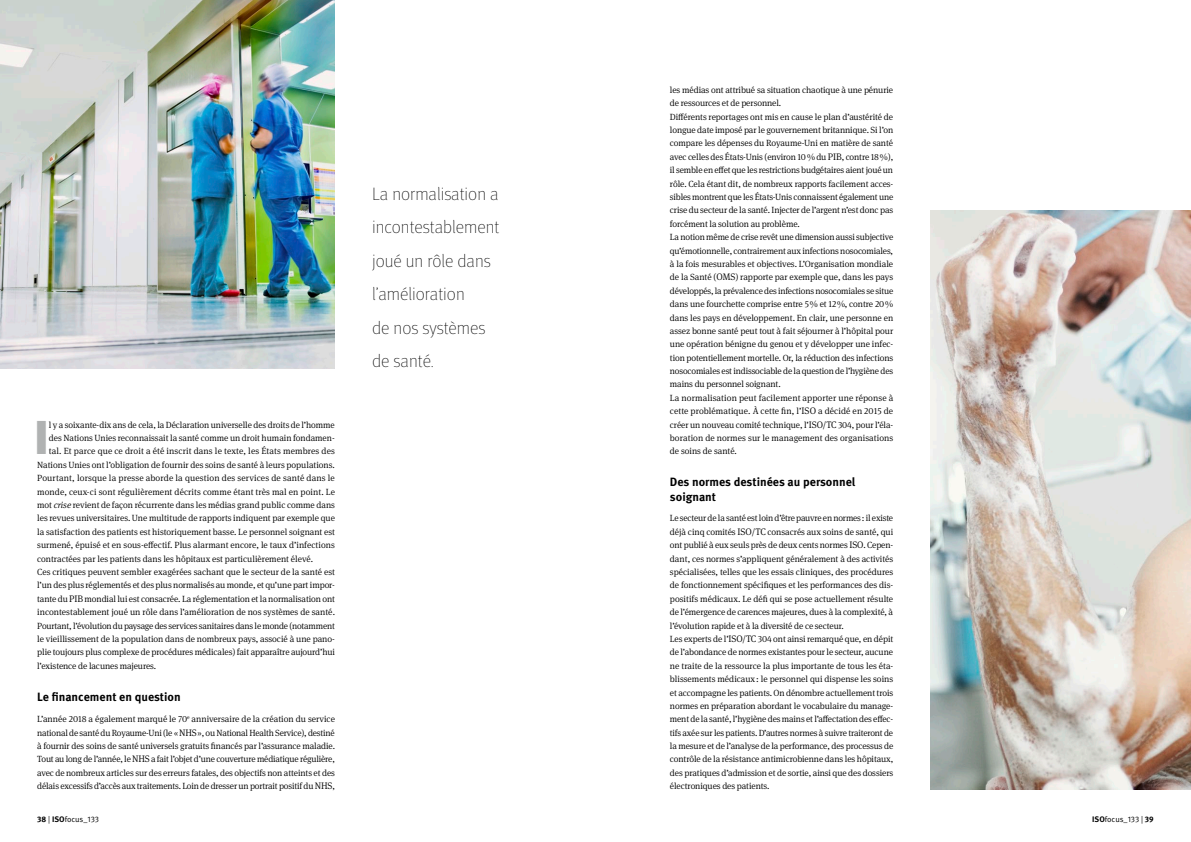
<style>
.page{position:relative;width:1191px;height:842px;background:#fff}
.page>*{position:absolute;margin:0;border:0;box-sizing:border-box;transform-origin:0 0}
.t1{font:900 47.4px "Meta Pro";color:#b0b2b2}
.t2{font:100 18px/33.5px "Meta Pro";color:#000}
.t3{font:700 12px/15px "Meta Pro";color:#000}
.t4{font:300 9px/13.4px "Meta Serif Pro";letter-spacing:-.01em;color:#000}
.t5{font:300 9px "Meta Serif Pro";letter-spacing:.01em;color:#000}
.t6{font:8px "Meta Pro Norm";letter-spacing:-.005em;color:#000}
.s1{font-style:italic}
.s2{font-size:9.5px}
.s3{font-family:"Meta Pro";font-weight:700}
</style>
<div class="page">
<img style="left:0;top:0;width:335px;height:368px">
<img style="left:930px;top:210px;width:261px;height:579px">
<h1 class="t1" style="left:34px;top:400px;width:16px">I</h1>
<p class="t4" style="left:49px;top:417px;width:287px">l y a soixante-dix ans de cela, la Déclaration universelle des droits de l’homme</p>
<p class="t4" style="left:49px;top:431px;width:287px">des Nations Unies reconnaissait la santé comme un droit humain fondamen-</p>
<p class="t5" style="left:49px;top:445px;width:287px">tal. Et parce que ce droit a été inscrit dans le texte, les États membres des</p>
<p class="t4" style="left:37px;top:458px;width:299px">Nations Unies ont l’obligation de fournir des soins de santé à leurs populations.</p>
<p class="t5" style="left:37px;top:472px;width:299px">Pourtant, lorsque la presse aborde la question des services de santé dans le</p>
<p class="t4" style="left:37px;top:484px;width:299px">monde, ceux-ci sont régulièrement décrits comme étant très mal en point. Le</p>
<p class="t4" style="left:37px;top:498px;width:299px">mot <span class="s1">crise</span> revient de façon récurrente dans les médias grand public comme dans</p>
<p class="t4" style="left:37px;top:511px;width:299px">les revues universitaires. Une multitude de rapports indiquent par exemple que</p>
<p class="t4" style="left:37px;top:524px;width:299px">la satisfaction des patients est historiquement basse. Le personnel soignant est</p>
<p class="t4" style="left:37px;top:538px;width:299px">surmené, épuisé et en sous-effectif. Plus alarmant encore, le taux d’infections</p>
<p class="t4" style="left:37px;top:551px;width:277px">contractées par les patients dans les hôpitaux est particulièrement élevé.</p>
<p class="t4" style="left:37px;top:565px;width:299px">Ces critiques peuvent sembler exagérées sachant que le secteur de la santé est</p>
<p class="t4" style="left:37px;top:578px;width:299px">l’un des plus réglementés et des plus normalisés au monde, et qu’une part impor-</p>
<p class="t4" style="left:37px;top:591px;width:299px">tante du <span class="s2">PIB</span> mondial lui est consacrée. La réglementation et la normalisation ont</p>
<p class="t4" style="left:37px;top:605px;width:299px">incontestablement joué un rôle dans l’amélioration de nos systèmes de santé.</p>
<p class="t4" style="left:37px;top:618px;width:299px">Pourtant, l’évolution du paysage des services sanitaires dans le monde (notamment</p>
<p class="t4" style="left:37px;top:632px;width:299px">le vieillissement de la population dans de nombreux pays, associé à une pano-</p>
<p class="t4" style="left:37px;top:645px;width:299px">plie toujours plus complexe de procédures médicales) fait apparaître aujourd’hui</p>
<p class="t4" style="left:37px;top:658px;width:120px">l’existence de lacunes majeures.</p>
<h3 class="t3" style="left:37px;top:688px;width:145px">Le financement en question</h3>
<p class="t4" style="left:37px;top:712px;width:299px;text-align:justify">L’année 2018 a également marqué le 70<sup>e</sup> anniversaire de la création du service national de santé du Royaume-Uni (le «<span class="s2">NHS</span>», ou National Health Service), destiné à fournir des soins de santé universels gratuits financés par l’assurance maladie.<br>Tout au long de l’année, le <span class="s2">NHS</span> a fait l’objet d’une couverture médiatique régulière, avec de nombreux articles sur des erreurs fatales, des objectifs non atteints et des délais excessifs d’accès aux traitements. Loin de dresser un portrait positif du <span class="s2">NHS</span>,</p>
<h2 class="t2" style="left:372px;top:176px;width:129px">La normalisation a incontestablement joué un rôle dans l’amélioration<br>de nos systèmes de santé.</h2>
<p class="t4" style="left:670px;top:83px;width:225px">les médias ont attribué sa situation chaotique à une pénurie de ressources et de personnel.<br>Différents reportages ont mis en cause le plan d’austérité de longue date imposé par le gouvernement britannique. Si l’on compare les dépenses du Royaume-Uni en matière de santé avec celles des États-Unis (environ 10% du <span class="s2">PIB</span>, contre 18%), il semble en effet que les restrictions budgétaires aient joué un rôle. Cela étant dit, de nombreux rapports facilement acces&shy;sibles montrent que les États-Unis connaissent également une crise du secteur de la santé. Injecter de l’argent n’est donc pas forcément la solution au problème.<br>La notion même de crise revêt une dimension aussi subjective qu’émotionnelle, contrairement aux infections nosocomiales, à la fois mesurables et objectives. L’Organisation mondiale de la Santé (<span class="s2">OMS</span>) rapporte par exemple que, dans les pays développés, la prévalence des infections nosocomiales se situe dans une fourchette comprise entre 5% et 12%, contre 20% dans les pays en développement. En clair, une personne en assez bonne santé peut tout à fait séjourner à l’hôpital pour une opération bénigne du genou et y développer une infec&shy;tion potentiellement mortelle. Or, la réduction des infections nosocomiales est indissociable de la question de l’hygiène des mains du personnel soignant.<br>La normalisation peut facilement apporter une réponse à cette problématique. À cette fin, l’<span class="s2">ISO</span> a décidé en 2015 de créer un nouveau comité technique, l’<span class="s2">ISO</span>/<span class="s2">TC</span> 304, pour l’éla&shy;boration de normes sur le management des organisations de soins de santé.</p>
<h3 class="t3" style="left:670px;top:474px;width:187px">Des normes destinées au personnel soignant</h3>
<p class="t4" style="left:670px;top:511px;width:225px">Le secteur de la santé est loin d’être pauvre en normes: il existe déjà cinq comités <span class="s2">ISO</span>/<span class="s2">TC</span> consacrés aux soins de santé, qui ont publié à eux seuls près de deux cents normes <span class="s2">ISO</span>. Cepen&shy;dant, ces normes s’appliquent généralement à des activités spécialisées, telles que les essais cliniques, des procédures de fonctionnement spécifiques et les performances des dis&shy;positifs médicaux. Le défi qui se pose actuellement résulte de l’émergence de carences majeures, dues à la complexité, à l’évolution rapide et à la diversité de ce secteur.<br>Les experts de l’<span class="s2">ISO</span>/<span class="s2">TC</span> 304 ont ainsi remarqué que, en dépit de l’abondance de normes existantes pour le secteur, aucune ne traite de la ressource la plus importante de tous les éta&shy;blissements médicaux: le personnel qui dispense les soins et accompagne les patients. On dénombre actuellement trois normes en préparation abordant le vocabulaire du manage&shy;ment de la santé, l’hygiène des mains et l’affectation des effec&shy;tifs axée sur les patients. D’autres normes à suivre traiteront de la mesure et de l’analyse de la performance, des processus de contrôle de la résistance antimicrobienne dans les hôpitaux, des pratiques d’admission et de sortie, ainsi que des dossiers électroniques des patients.</p>
<p class="t6" style="left:37px;top:813px;width:63px"><span class="s3">38</span> | <span class="s3">ISO</span>focus_133</p>
<p class="t6" style="left:1092px;top:813px;width:63px"><span class="s3">ISO</span>focus_133 | <span class="s3">39</span></p>
</div>
